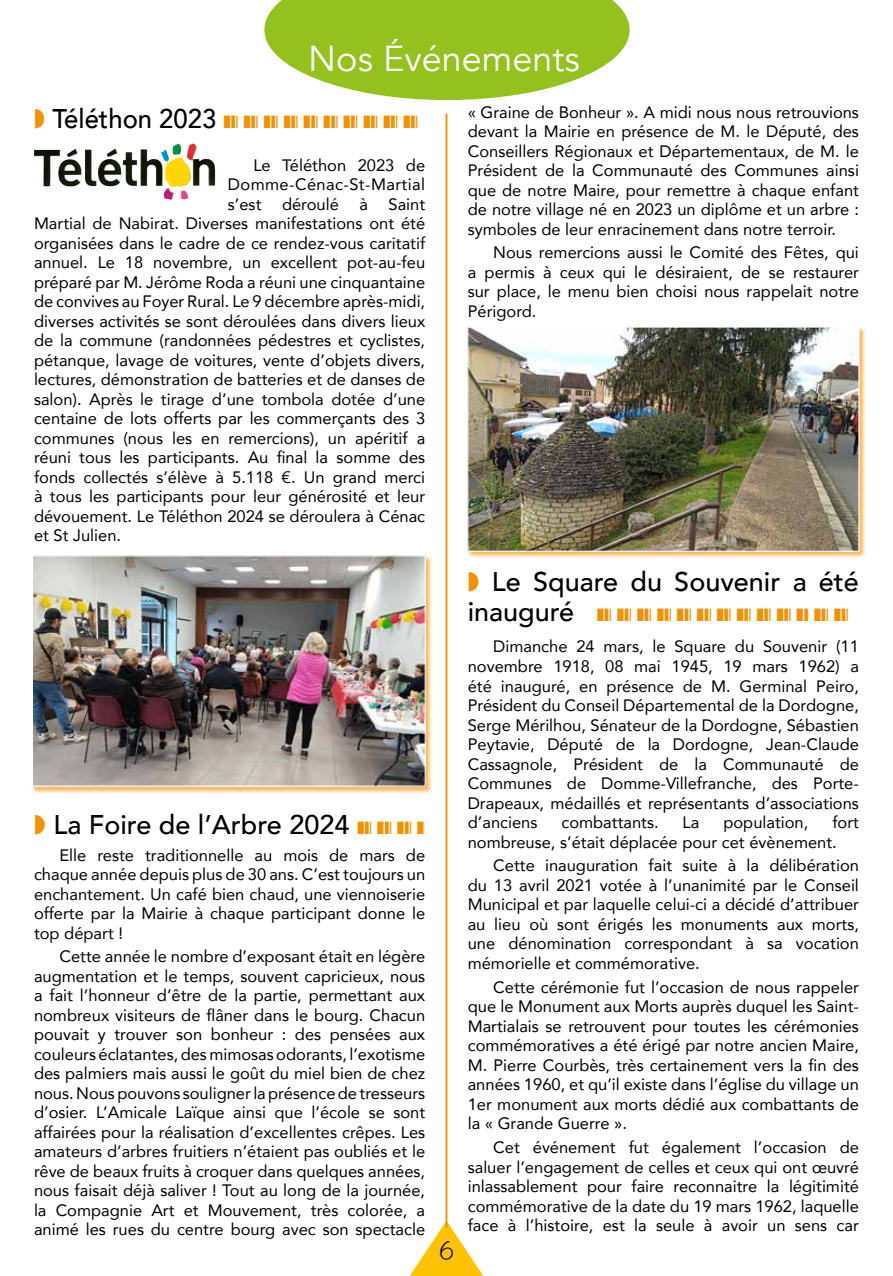
<style>
.page{position:relative;width:893px;height:1276px;background:#fff}
.page>*{position:absolute;margin:0;border:0;box-sizing:border-box;transform-origin:0 0}
.t1{font:36px "Avenir";color:#fff}
.t2{font:500 27px/30px "Avenir";color:#000}
.t3{font:500 27px "Avenir";color:#000;scale:.95 1}
.t4{font:300 21px "Noteworthy";color:#000}
.t5{font:16.5px/19.5px "Avenir";color:#000;text-align:justify}
.t6{font:16.5px "Avenir";letter-spacing:.025em;color:#000}
.s1{color:#f39200}
</style>
<div class="page">
<svg style="left:410px;top:1220px;width:73px;height:56px"></svg>
<svg style="left:264px;top:0;width:366px;height:100px"></svg>
<hr style="left:446px;top:114px;width:1px;height:1114px;background:#f39200">
<img style="left:172px;top:144px;width:43px;height:42px">
<div style="left:32px;top:555px;width:400px;height:239px;background:#f39200;opacity:.63"></div>
<img style="left:34px;top:557px;width:390px;height:227px">
<div style="left:32px;top:555px;width:394px;height:231px;border:1px solid #fff"></div>
<div style="left:467px;top:326px;width:400px;height:232px;background:#f39200;opacity:.63"></div>
<img style="left:469px;top:328px;width:388px;height:222px">
<div style="left:467px;top:326px;width:392px;height:226px;border:1px solid #fff"></div>
<h1 class="t1" style="left:308px;top:37px;width:273px">Nos Événements</h1>
<h2 class="t3" style="left:34px;top:95px;width:406px"><span class="s1">◗</span> Téléthon 2023 <span class="s1">❚❙❘</span> <span class="s1">❚❙❘</span> <span class="s1">❚❙❘</span> <span class="s1">❚❙❘</span> <span class="s1">❚❙❘</span> <span class="s1">❚❙❘</span> <span class="s1">❚❙❘</span> <span class="s1">❚❙❘</span> <span class="s1">❚❙❘</span> <span class="s1">❚❙❘</span></h2>
<p class="t5" style="left:253px;top:155px;width:173px">Le Téléthon 2023 de</p>
<p class="t6" style="left:228px;top:171px;width:199px">Domme-Cénac-St-Martial</p>
<p class="t5" style="left:228px;top:194px;width:199px">s’est déroulé à Saint</p>
<p class="t5" style="left:34px;top:213px;width:393px">Martial de Nabirat. Diverses manifestations ont été</p>
<p class="t5" style="left:34px;top:233px;width:393px">organisées dans le cadre de ce rendez-vous caritatif</p>
<p class="t5" style="left:34px;top:252px;width:393px">annuel. Le 18 novembre, un excellent pot-au-feu</p>
<p class="t5" style="left:34px;top:272px;width:393px">préparé par M. Jérôme Roda a réuni une cinquantaine</p>
<p class="t5" style="left:34px;top:291px;width:393px">de convives au Foyer Rural. Le 9 décembre après-midi,</p>
<p class="t5" style="left:34px;top:311px;width:393px">diverses activités se sont déroulées dans divers lieux</p>
<p class="t5" style="left:34px;top:330px;width:393px">de la commune (randonnées pédestres et cyclistes,</p>
<p class="t5" style="left:34px;top:350px;width:393px">pétanque, lavage de voitures, vente d’objets divers,</p>
<p class="t5" style="left:34px;top:369px;width:393px">lectures, démonstration de batteries et de danses de</p>
<p class="t5" style="left:34px;top:389px;width:393px">salon). Après le tirage d’une tombola dotée d’une</p>
<p class="t5" style="left:34px;top:408px;width:393px">centaine de lots offerts par les commerçants des 3</p>
<p class="t5" style="left:34px;top:428px;width:393px">communes (nous les en remercions), un apéritif a</p>
<p class="t5" style="left:34px;top:447px;width:393px">réuni tous les participants. Au final la somme des</p>
<p class="t5" style="left:34px;top:467px;width:393px">fonds collectés s’élève à 5.118 €. Un grand merci</p>
<p class="t5" style="left:34px;top:486px;width:393px">à tous les participants pour leur générosité et leur</p>
<p class="t5" style="left:34px;top:506px;width:393px">dévouement. Le Téléthon 2024 se déroulera à Cénac</p>
<p class="t5" style="left:34px;top:525px;width:89px">et St Julien.</p>
<p class="t5" style="left:468px;top:102px;width:393px">« Graine de Bonheur ». A midi nous nous retrouvions devant la Mairie en présence de M. le Député, des Conseillers Régionaux et Départementaux, de M. le Président de la Communauté des Communes ainsi que de notre Maire, pour remettre à chaque enfant de notre village né en 2023 un diplôme et un arbre : symboles de leur enracinement dans notre terroir.</p>
<p class="t5" style="left:468px;top:242px;width:393px;text-indent:26px">Nous remercions aussi le Comité des Fêtes, qui a permis à ceux qui le désiraient, de se restaurer sur place, le menu bien choisi nous rappelait notre Périgord.</p>
<h2 class="t2" style="left:34px;top:807px;width:392px"><span class="s1">◗</span> La Foire de l’Arbre 2024 <span class="s1">❚❙❘</span> <span class="s1">❚❙❘</span> <span class="s1">❚❙❘</span> <span class="s1">❚</span></h2>
<p class="t5" style="left:34px;top:844px;width:393px;text-indent:26px">Elle reste traditionnelle au mois de mars de chaque année depuis plus de 30 ans. C’est toujours un enchantement. Un café bien chaud, une viennoiserie offerte par la Mairie à chaque participant donne le top départ !</p>
<p class="t5" style="left:34px;top:946px;width:393px;text-indent:26px">Cette année le nombre d’exposant était en légère augmentation et le temps, souvent capricieux, nous a fait l’honneur d’être de la partie, permettant aux nombreux visiteurs de flâner dans le bourg. Chacun pouvait y trouver son bonheur : des pensées aux couleurs éclatantes, des mimosas odorants, l’exotisme des palmiers mais aussi le goût du miel bien de chez nous. Nous pouvons souligner la présence de tresseurs d’osier. L’Amicale Laïque ainsi que l’école se sont affairées pour la réalisation d’excellentes crêpes. Les amateurs d’arbres fruitiers n’étaient pas oubliés et le rêve de beaux fruits à croquer dans quelques années, nous faisait déjà saliver ! Tout au long de la journée, la Compagnie Art et Mouvement, très colorée, a animé les rues du centre bourg avec son spectacle</p>
<p class="t4" style="left:439px;top:1232px;width:16px">6</p>
<h2 class="t2" style="left:468px;top:565px;width:393px"><span class="s1">◗</span> Le Square du Souvenir a été inauguré <span class="s1">❚❙❘</span> <span class="s1">❚❙❘</span> <span class="s1">❚❙❘</span> <span class="s1">❚❙❘</span> <span class="s1">❚❙❘</span> <span class="s1">❚❙❘</span> <span class="s1">❚❙❘</span> <span class="s1">❚❙❘</span> <span class="s1">❚❙❘</span> <span class="s1">❚❙❘</span> <span class="s1">❚❙</span> <span class="s1">❚❙❘</span> <span class="s1">❚❙❘</span></h2>
<p class="t5" style="left:468px;top:636px;width:393px;text-indent:26px">Dimanche 24 mars, le Square du Souvenir (11 novembre 1918, 08 mai 1945, 19 mars 1962) a été inauguré, en présence de M. Germinal Peiro, Président du Conseil Départemental de la Dordogne, Serge Mérilhou, Sénateur de la Dordogne, Sébastien Peytavie, Député de la Dordogne, Jean-Claude Cassagnole, Président de la Communauté de Communes de Domme-Villefranche, des Porte-Drapeaux, médaillés et représentants d’associations d’anciens</p>
<p class="t5" style="left:468px;top:812px;width:393px;text-indent:365px">fort nombreuse, s’était déplacée pour cet évènement.</p>
<p class="t5" style="left:468px;top:855px;width:393px;text-indent:26px">Cette inauguration fait suite à la délibération du 13 avril 2021 votée à l’unanimité par le Conseil Municipal et par laquelle celui-ci a décidé d’attribuer au lieu où sont érigés les monuments aux morts, une dénomination correspondant à sa vocation mémorielle et commémorative.</p>
<p class="t5" style="left:468px;top:976px;width:393px;text-indent:26px">Cette cérémonie fut l’occasion de nous rappeler que le Monument aux Morts auprès duquel les Saint-Martialais se retrouvent pour toutes les cérémonies commémoratives a été érigé par notre ancien Maire, M. Pierre Courbès, très certainement vers la fin des années 1960, et qu’il existe dans l’église du village un 1er monument aux morts dédié aux combattants de la « Grande Guerre ».</p>
<p class="t5" style="left:468px;top:1137px;width:393px;text-indent:26px">Cet événement fut également l’occasion de saluer l’engagement de celles et ceux qui ont œuvré inlassablement pour faire reconnaitre la légitimité commémorative de la date du 19 mars 1962, laquelle face à l’histoire, est la seule à avoir un sens car</p>
<p class="t5" style="left:561px;top:812px;width:99px">combattants.</p>
<p class="t5" style="left:683px;top:812px;width:18px">La</p>
<p class="t5" style="left:723px;top:812px;width:87px">population,</p>
</div>
